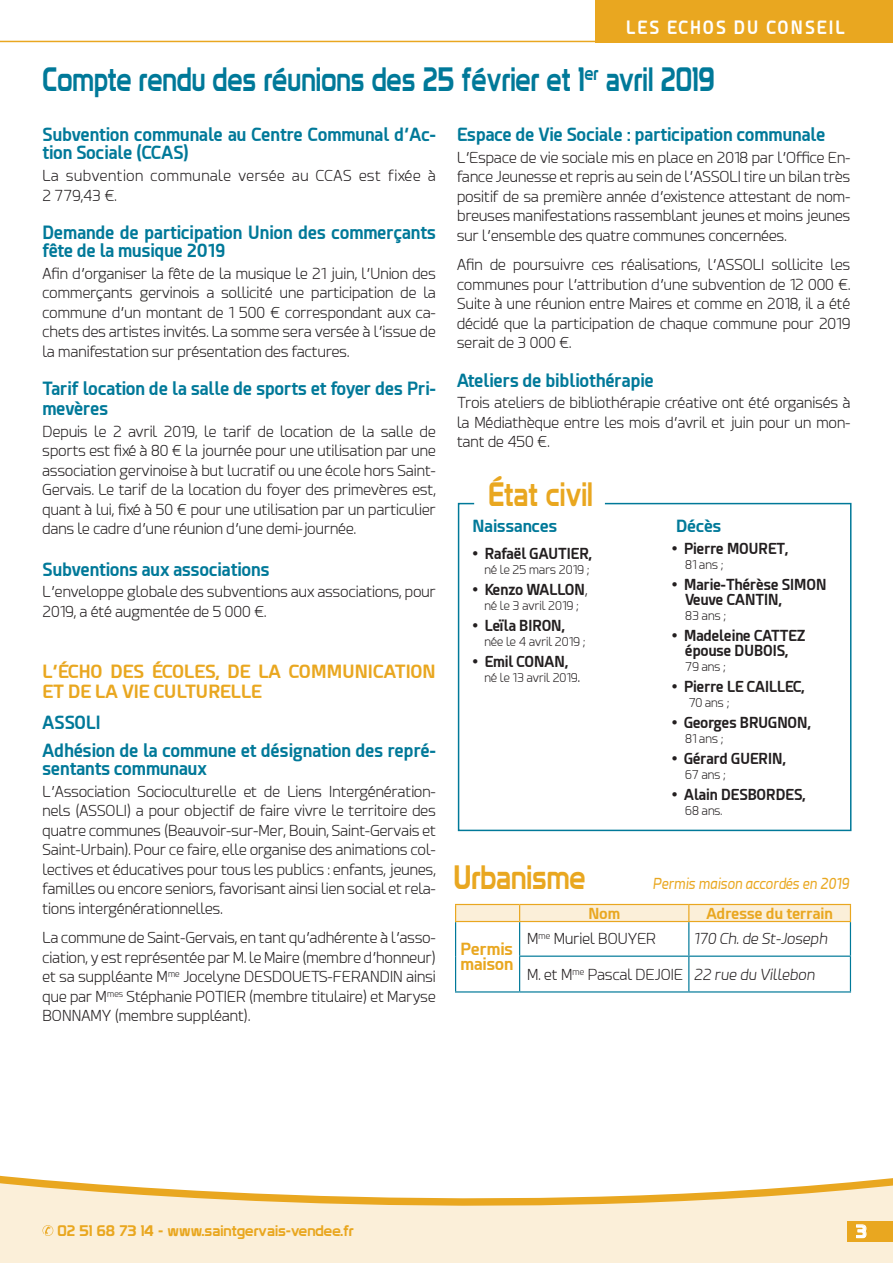
<style>
.page{position:relative;width:893px;height:1263px;background:#fff}
.page>*{position:absolute;margin:0;border:0;box-sizing:border-box;transform-origin:0 0}
.t1{font:33px "Prototype";color:#007999;scale:.8 1}
.t2{font:33px "Prototype";color:#e9a720;scale:.85 1}
.t3{font:700 18.15px "Esphimere";letter-spacing:.125em;color:#fff;scale:.91 1}
.t4{font:700 18px/18px "Esphimere";color:#007999;scale:.95 1}
.t5{font:700 18px/19.5px "Esphimere";color:#e9a720}
.t6{font:18px "Prototype";color:#fff}
.t7{font:700 16.5px "Esphimere";color:#007999}
.t8{font:700 16.5px/15px "Esphimere";color:#e9a720}
.t9{font:300 15px/19.5px "Esphimere";color:#231f20;text-align:justify}
.t10{font:700 15px/15px "Esphimere";color:#231f20;scale:.95 1}
.t11{font:300 15px/20px "Esphimere";letter-spacing:.03em;color:#231f20}
.t12{font:15px "Prototype";color:#e9a720}
.t13{font:italic 15px "Esphimere";color:#e9a720;scale:.91 1}
.t14{font:700 15px "Esphimere";color:#e9a720}
.t15{font:italic 300 15px "Esphimere";color:#231f20}
.t16{font:300 12px "Esphimere";color:#231f20}
.s1{font-weight:300}
.s2{font-size:15px}
.s3{font-style:italic}
</style>
<div class="page">
<svg style="left:0;top:1176px;width:893px;height:7px"></svg>
<svg style="left:0;top:1183px;width:893px;height:80px;background:#f9eacc"></svg>
<svg style="left:43px;top:1225px;width:10px;height:11px"></svg>
<div style="left:847px;top:1221px;width:46px;height:21px;background:#e9a720"></div>
<svg style="left:856px;top:1224px;width:11px;height:14px"></svg>
<div style="left:595px;top:0;width:298px;height:42px;background:#e9a720"></div>
<hr style="left:0;top:41px;width:893px;height:1px;background:#e9a720">
<svg style="left:457px;top:502px;width:395px;height:330px"></svg>
<svg style="left:455px;top:904px;width:396px;height:88px"></svg>
<hr style="left:455px;top:921px;width:65px;height:1px;background:#e9a720">
<hr style="left:520px;top:921px;width:169px;height:1px;background:#e9a720">
<hr style="left:689px;top:921px;width:162px;height:1px;background:#e9a720">
<p class="t3" style="left:626px;top:16px;width:242px">LES ECHOS DU CONSEIL</p>
<h1 class="t1" style="left:43px;top:59px;width:842px">Compte rendu des réunions des 25 février et 1<sup>er</sup> avril 2019</h1>
<p class="t4" style="left:43px;top:125px;width:416px">Subvention communale au Centre Communal d’Ac&shy;tion Sociale (CCAS)</p>
<p class="t11" style="left:43px;top:166px;width:395px">La subvention communale versée au CCAS est fixée à<br>2 779,43 €.</p>
<p class="t4" style="left:43px;top:223px;width:415px">Demande de participation Union des commerçants fête de la musique 2019</p>
<p class="t9" style="left:43px;top:264px;width:395px">Afin d’organiser la fête de la musique le 21 juin, l’Union des commerçants gervinois a sollicité une participation de la commune d’un montant de 1 500 € correspondant aux ca&shy;chets des artistes invités. La somme sera versée à l’issue de la manifestation sur présentation des factures.</p>
<p class="t4" style="left:43px;top:379px;width:415px;line-height:19.5px">Tarif location de la salle de sports et foyer des Pri&shy;mevères</p>
<p class="t9" style="left:43px;top:422px;width:395px">Depuis le 2 avril 2019, le tarif de location de la salle de sports est fixé à 80 € la journée pour une utilisation par une association gervinoise à but lucratif ou une école hors Saint-Gervais. Le tarif de la location du foyer des primevères est, quant à lui, fixé à 50 € pour une utilisation par un particulier dans le cadre d’une réunion d’une demi-journée.</p>
<p class="t4" style="left:43px;top:560px;width:240px">Subventions aux associations</p>
<p class="t9" style="left:43px;top:582px;width:395px">L’enveloppe globale des subventions aux associations, pour<br>2019, a été augmentée de 5 000 €.</p>
<p class="t4" style="left:457px;top:125px;width:389px">Espace de Vie Sociale : participation communale</p>
<p class="t9" style="left:457px;top:148px;width:395px">L’Espace de vie sociale mis en place en 2018 par l’Office En&shy;fance Jeunesse et repris au sein de l’ASSOLI tire un bilan très positif de sa première année d’existence attestant de nom&shy;breuses manifestations rassemblant jeunes et moins jeunes sur l’ensemble des quatre communes concernées.</p>
<p class="t9" style="left:457px;top:255px;width:395px">Afin de poursuivre ces réalisations, l’ASSOLI sollicite les communes pour l’attribution d’une subvention de 12 000 €.<br>Suite à une réunion entre Maires et comme en 2018, il a été décidé que la participation de chaque commune pour 2019 serait de 3 000 €.</p>
<p class="t4" style="left:457px;top:371px;width:208px">Ateliers de bibliothérapie</p>
<p class="t9" style="left:457px;top:393px;width:395px">Trois ateliers de bibliothérapie créative ont été organisés à la Médiathèque entre les mois d’avril et juin pour un mon&shy;tant de 450 €.</p>
<h1 class="t2" style="left:488px;top:475px;width:125px">État civil</h1>
<p class="t7" style="left:472px;top:515px;width:86px">Naissances</p>
<p class="t10" style="left:472px;top:545px;width:127px">• Rafaël GAUTIER,</p>
<p class="t16" style="left:484px;top:562px;width:106px">né le 25 mars 2019 ;</p>
<p class="t10" style="left:472px;top:581px;width:123px">• Kenzo WALLON<span class="s1">,</span></p>
<p class="t16" style="left:484px;top:598px;width:96px">né le 3 avril 2019 ;</p>
<p class="t10" style="left:472px;top:617px;width:99px">• Leïla BIRON,</p>
<p class="t16" style="left:484px;top:634px;width:102px">née le 4 avril 2019 ;</p>
<p class="t10" style="left:472px;top:653px;width:102px">• Emil CONAN,</p>
<p class="t16" style="left:484px;top:670px;width:97px">né le 13 avril 2019<span class="s2">.</span></p>
<p class="t7" style="left:676px;top:516px;width:47px">Décès</p>
<p class="t10" style="left:672px;top:541px;width:124px">• Pierre MOURET,</p>
<p class="t16" style="left:685px;top:558px;width:40px">81 ans ;</p>
<p class="t10" style="left:685px;top:577px;width:150px;text-indent:-13px">• Marie-Thérèse SIMON<br>Veuve CANTIN,</p>
<p class="t16" style="left:685px;top:609px;width:42px">83 ans ;</p>
<p class="t10" style="left:672px;top:628px;width:142px;text-align:center">• Madeleine CATTEZ épouse DUBOIS,</p>
<p class="t16" style="left:685px;top:660px;width:42px">79 ans ;</p>
<p class="t10" style="left:672px;top:679px;width:141px">• Pierre LE CAILLEC,</p>
<p class="t16" style="left:689px;top:696px;width:42px">70 ans ;</p>
<p class="t10" style="left:672px;top:715px;width:148px">• Georges BRUGNON,</p>
<p class="t16" style="left:685px;top:732px;width:40px">81 ans ;</p>
<p class="t10" style="left:672px;top:751px;width:121px">• Gérard GUERIN,</p>
<p class="t16" style="left:685px;top:768px;width:42px">67 ans ;</p>
<p class="t10" style="left:672px;top:787px;width:142px">• Alain DESBORDES,</p>
<p class="t16" style="left:685px;top:804px;width:39px">68 ans.</p>
<p class="t5" style="left:43px;top:662px;width:395px">L’ÉCHO DES ÉCOLES, DE LA COMMUNICATION<br>ET DE LA VIE CULTURELLE</p>
<p class="t4" style="left:43px;top:708px;width:416px;line-height:28.2px">ASSOLI<br>Adhésion de la commune et désignation des repré-</p>
<p class="t4" style="left:43px;top:759px;width:174px">sentants communaux</p>
<p class="t9" style="left:43px;top:782px;width:395px">L’Association Socioculturelle et de Liens Intergénération&shy;nels (ASSOLI) a pour objectif de faire vivre le territoire des quatre communes (Beauvoir-sur-Mer, Bouin, Saint-Gervais et Saint-Urbain). Pour ce faire, elle organise des animations col&shy;lectives et éducatives pour tous les publics : enfants, jeunes, familles ou encore seniors, favorisant ainsi lien social et rela&shy;tions intergénérationnelles.</p>
<p class="t9" style="left:43px;top:928px;width:395px">La commune de Saint-Gervais, en tant qu’adhérente à l’asso&shy;ciation, y est représentée par M. le Maire (membre d’honneur) et sa suppléante M<sup>me</sup> Jocelyne DESDOUETS-FERANDIN ainsi que par M<sup>mes</sup> Stéphanie POTIER (membre titulaire) et Maryse BONNAMY (membre suppléant).</p>
<h1 class="t2" style="left:454px;top:858px;width:156px">Urbanisme</h1>
<p class="t13" style="left:652px;top:875px;width:217px">Permis maison accordés en 2019</p>
<p class="t14" style="left:588px;top:904px;width:33px">Nom</p>
<p class="t14" style="left:706px;top:904px;width:128px">Adresse du terrain</p>
<p class="t9" style="left:527px;top:929px;width:131px">M<sup>me</sup> Muriel BOUYER</p>
<p class="t15" style="left:694px;top:930px;width:135px">170 Ch. de St-Joseph</p>
<p class="t9" style="left:527px;top:965px;width:289px">M. et M<sup>me</sup> Pascal DEJOIE <span class="s3">22 rue du Villebon</span></p>
<p class="t8" style="left:460px;top:942px;width:55px">Permis maison</p>
<p class="t12" style="left:58px;top:1221px;width:298px">02 51 68 73 14 - www.saintgervais-vendee.fr</p>
<p class="t6" style="left:856px;top:1220px;width:12px">3</p>
</div>
